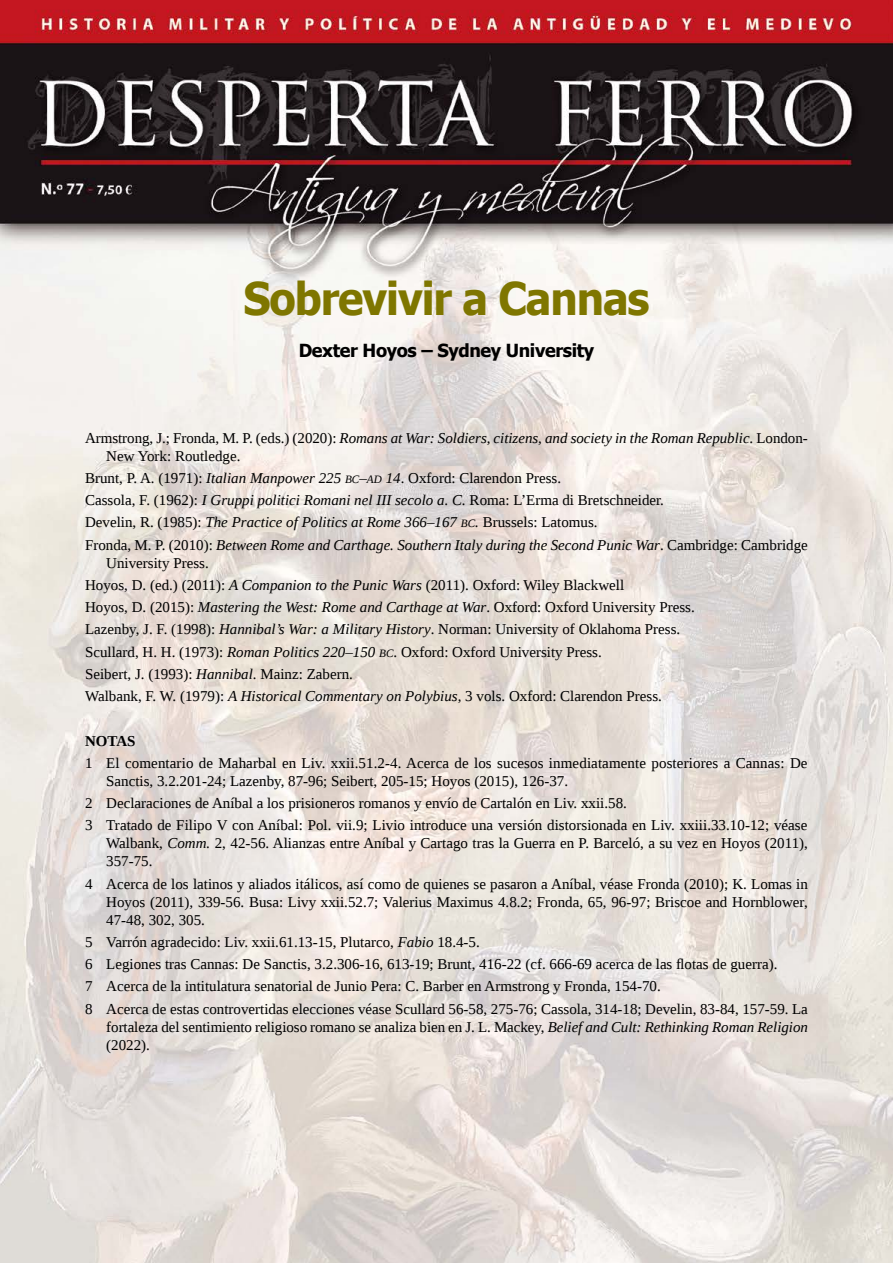
<style>
.page{position:relative;width:893px;height:1263px;background:#fff}
.page>*{position:absolute;margin:0;border:0;box-sizing:border-box;transform-origin:0 0}
.t1{font:700 45px "Tahoma";letter-spacing:-.025em;color:#7f7600;scale:.95 1}
.t2{font:700 18px "Tahoma";letter-spacing:-.02em;color:#000}
.t3{font:15px/22.2px "Liberation Serif";color:#000}
.t4{font:700 15px "Liberation Serif";color:#000}
.s1{font-style:italic}
.s2{font-style:italic;font-size:11.25px}
</style>
<div class="page">
<img style="left:0;top:0;width:893px;height:1263px">
<h1 class="t1" style="left:243px;top:267px;width:429px">Sobrevivir a Cannas</h1>
<p class="t2" style="left:299px;top:337px;width:297px">Dexter Hoyos – Sydney University</p>
<p class="t3" style="left:106px;top:428px;width:703px;line-height:18px;text-indent:-21px">Armstrong, J.; Fronda, M. P. (eds.) (2020): <span class="s1">Romans at War: Soldiers, citizens, and society in the Roman Republic</span>. London-<br>New York: Routledge.</p>
<p class="t3" style="left:85px;top:467px;width:724px">Brunt, P. A. (1971): <span class="s1">Italian Manpower 225</span> <span class="s2">BC</span><span class="s1">–</span><span class="s2">AD</span> <span class="s1">14</span>. Oxford: Clarendon Press.<br>Cassola, F. (1962): <span class="s1">I Gruppi politici Romani nel III secolo a. C.</span> Roma: L’Erma di Bretschneider.<br>Develin, R. (1985): <span class="s1">The Practice of Politics at Rome 366–167</span> <span class="s2">BC</span><span class="s1">.</span> Brussels: Latomus.<br>Fronda, M. P. (2010): <span class="s1">Between Rome and Carthage. Southern Italy during the Second Punic War</span>. Cambridge: Cambridge</p>
<p class="t3" style="left:85px;top:551px;width:611px;text-indent:21px">University Press.<br>Hoyos, D. (ed.) (2011): <span class="s1">A Companion to the Punic Wars</span> (2011). Oxford: Wiley Blackwell<br>Hoyos, D. (2015): <span class="s1">Mastering the West: Rome and Carthage at War</span>. Oxford: Oxford University Press.<br>Lazenby, J. F. (1998): <span class="s1">Hannibal’s War: a Military History</span>. Norman: University of Oklahoma Press.<br>Scullard, H. H. (1973): <span class="s1">Roman Politics 220–150</span> <span class="s2">BC</span>. Oxford: Oxford University Press.<br>Seibert, J. (1993): <span class="s1">Hannibal</span>. Mainz: Zabern.<br>Walbank, F. W. (1979): <span class="s1">A Historical Commentary on Polybius,</span> 3 vols. Oxford: Clarendon Press.</p>
<p class="t4" style="left:85px;top:730px;width:52px">NOTAS</p>
<p class="t3" style="left:106px;top:754px;width:703px;line-height:18px;text-indent:-21px">1 El comentario de Maharbal en Liv. xxii.51.2-4. Acerca de los sucesos inmediatamente posteriores a Cannas: De<br>Sanctis, 3.2.201-24; Lazenby, 87-96; Seibert, 205-15; Hoyos (2015), 126-37.</p>
<p class="t3" style="left:85px;top:792px;width:724px">2 Declaraciones de Aníbal a los prisioneros romanos y envío de Cartalón en Liv. xxii.58.<br>3 Tratado de Filipo V con Aníbal: Pol. vii.9; Livio introduce una versión distorsionada en Liv. xxiii.33.10-12; véase</p>
<p class="t3" style="left:106px;top:834px;width:703px;line-height:18px">Walbank, <span class="s1">Comm.</span> 2, 42-56. Alianzas entre Aníbal y Cartago tras la Guerra en P. Barceló, a su vez en Hoyos (2011),<br>357-75.</p>
<p class="t3" style="left:106px;top:874px;width:703px;line-height:18px;text-align:justify;text-indent:-21px">4 Acerca de los latinos y aliados itálicos, así como de quienes se pasaron a Aníbal, véase Fronda (2010); K. Lomas in Hoyos (2011)<span class="s1">,</span> 339-56. Busa: Livy xxii.52.7; Valerius Maximus 4.8.2; Fronda, 65, 96-97; Briscoe and Hornblower, 47-48, 302, 305.</p>
<p class="t3" style="left:85px;top:931px;width:724px">5 Varrón agradecido: Liv. xxii.61.13-15, Plutarco, <span class="s1">Fabio</span> 18.4-5.<br>6 Legiones tras Cannas: De Sanctis, 3.2.306-16, 613-19; Brunt, 416-22 (cf. 666-69 acerca de las flotas de guerra).<br>7 Acerca de la intitulatura senatorial de Junio Pera: C. Barber en Armstrong y Fronda, 154-70.<br>8 Acerca de estas controvertidas elecciones véase Scullard 56-58, 275-76; Cassola, 314-18; Develin, 83-84, 157-59. La</p>
<p class="t3" style="left:106px;top:1017px;width:703px;line-height:18px">fortaleza del sentimiento religioso romano se analiza bien en J. L. Mackey, <span class="s1">Belief and Cult: Rethinking Roman Religion </span>(2022).</p>
</div>
